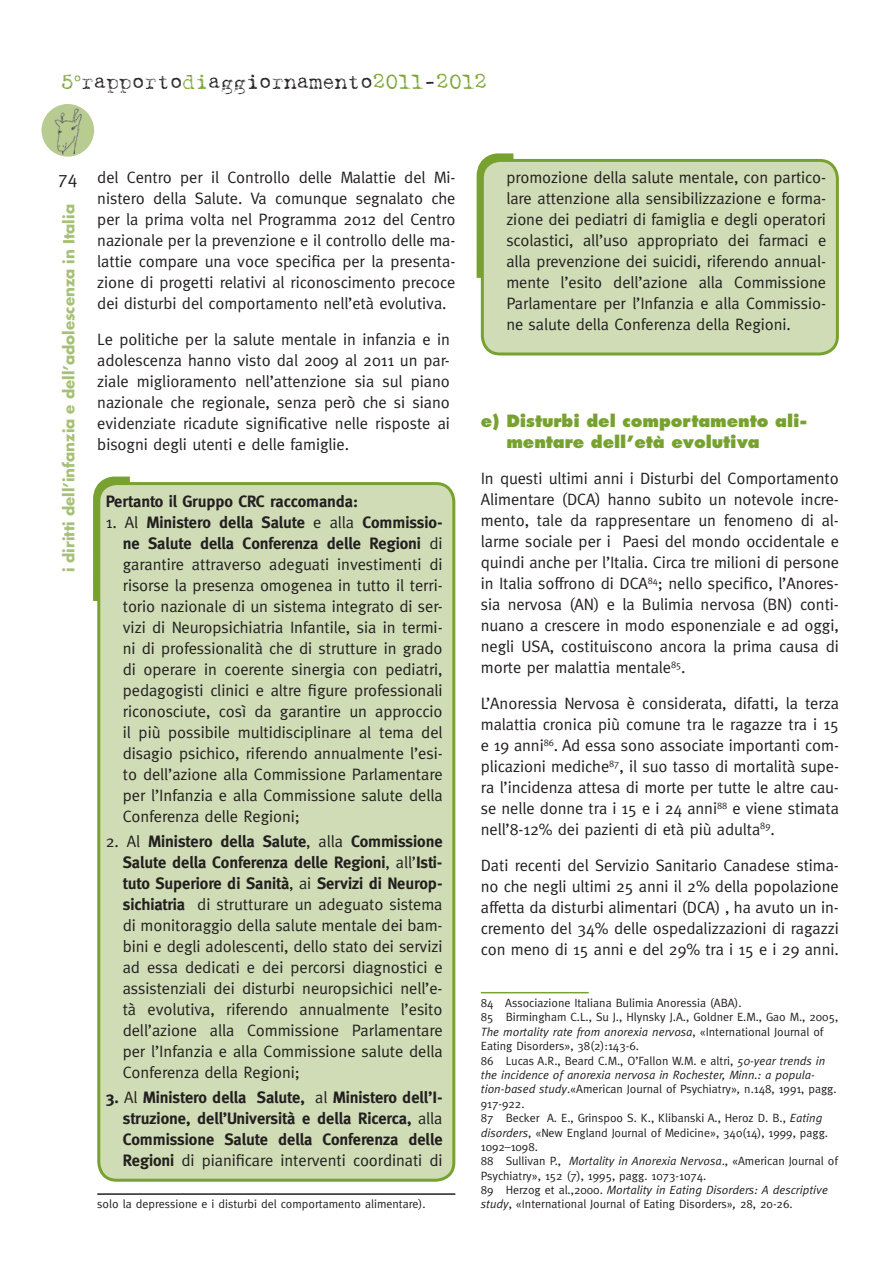
<style>
.page{position:relative;width:893px;height:1263px;background:#fff}
.page>*{position:absolute;margin:0;border:0;box-sizing:border-box;transform-origin:0 0}
.t1{font:21px "Harting";color:#231f20}
.t2{font:18px "Meta";color:#231f20}
.t3{font:16.5px/21px "Meta";letter-spacing:-.005em;color:#231f20;text-align:justify}
.t4{font:700 16.5px/21px "Meta";letter-spacing:-.005em;color:#231f20;text-align:justify}
.t5{font:800 16.5px/21px "Futura";letter-spacing:-.005em;color:#78a22f}
.t6{font:700 15px "Futura Std";color:#a7c078}
.t7{font:12px/14.4px "Meta";color:#231f20}
.s1{color:#78a22f}
.s2{font-weight:700}
.s3{font-weight:400}
.s4{font-style:italic}
</style>
<div class="page">
<div style="left:42px;top:105px;width:51px;height:51px;background:#b8cc92;border-radius:50%"></div>
<img style="left:47px;top:106px;width:40px;height:49px">
<div style="left:42px;top:104px;width:52px;height:53px;border:1px solid #b8cc92;border-radius:50%"></div>
<svg style="left:93px;top:476px;width:37px;height:125px"></svg>
<svg style="left:476px;top:153px;width:48px;height:135px"></svg>
<div style="left:99px;top:484px;width:355px;height:696px;background:#cfdcb5;border-radius:18px"></div>
<div style="left:97px;top:482px;width:358px;height:700px;border:3px solid #78a22f;border-radius:18px"></div>
<div style="left:482px;top:160px;width:355px;height:194px;background:#cfdcb5;border-radius:18px"></div>
<div style="left:481px;top:159px;width:358px;height:197px;border:3px solid #78a22f;border-radius:18px"></div>
<hr style="left:97px;top:1193px;width:358px;height:2px;background:#231f20">
<hr style="left:481px;top:992px;width:108px;height:1px;background:#78a22f">
<p class="t1" style="left:61px;top:75px;width:427px"><span class="s1">5</span><sup>o</sup>rapporto<span class="s1">di</span>aggiornamento<span class="s1">2011</span>-<span class="s1">2012</span></p>
<p class="t2" style="left:58px;top:171px;width:21px">74</p>
<p class="t6" style="left:61px;top:572px;width:370px;rotate:-90deg">i diritti dell’infanzia e dell’adolescenza in Italia</p>
<p class="t3" style="left:97px;top:168px;width:360px">del Centro per il Controllo delle Malattie del Mi&shy;nistero della Salute. Va comunque segnalato che per la prima volta nel Programma 2012 del Centro nazionale per la prevenzione e il controllo delle ma&shy;lattie compare una voce specifica per la presenta&shy;zione di progetti relativi al riconoscimento precoce dei disturbi del comportamento nell’età evolutiva.</p>
<p class="t3" style="left:97px;top:330px;width:354px">Le politiche per la salute mentale in infanzia e in adolescenza hanno visto dal 2009 al 2011 un par&shy;ziale miglioramento nell’attenzione sia sul piano nazionale che regionale, senza però che si siano evidenziate ricadute significative nelle risposte ai bisogni degli utenti e delle famiglie.</p>
<p class="t4" style="left:106px;top:492px;width:254px">Pertanto il Gruppo CRC raccomanda:</p>
<p class="t3" style="left:123px;top:513px;width:321px;text-indent:-17px">1. Al <span class="s2">Ministero della Salute</span> e alla <span class="s2">Commissio&shy;ne Salute della Conferenza delle Regioni</span> di garantire attraverso adeguati investimenti di risorse la presenza omogenea in tutto il terri&shy;torio nazionale di un sistema integrato di ser&shy;vizi di Neuropsichiatria Infantile, sia in termi&shy;ni di professionalità che di strutture in grado di operare in coerente sinergia con pediatri, pedagogisti clinici e altre figure professionali riconosciute, così da garantire un approccio il più possibile multidisciplinare al tema del disagio psichico, riferendo annualmente l’esi&shy;to dell’azione alla Commissione Parlamentare per l’Infanzia e alla Commissione salute della Conferenza delle Regioni;</p>
<p class="t3" style="left:123px;top:832px;width:321px;text-indent:-17px">2. Al <span class="s2">Ministero della Salute</span>, alla <span class="s2">Commissione Salute della Conferenza delle Regioni</span>, all’<span class="s2">Isti&shy;tuto Superiore di Sanità</span>, ai <span class="s2">Servizi di Neurop&shy;sichiatria</span> di strutturare un adeguato sistema di monitoraggio della salute mentale dei bam&shy;bini e degli adolescenti, dello stato dei servizi ad essa dedicati e dei percorsi diagnostici e assistenziali dei disturbi neuropsichici nell’e&shy;tà evolutiva, riferendo annualmente l’esito dell’azione alla Commissione Parlamentare per l’Infanzia e alla Commissione salute della Conferenza della Regioni;</p>
<p class="t4" style="left:123px;top:1088px;width:321px;text-indent:-17px">3. <span class="s3">Al</span> Ministero della Salute, <span class="s3">al</span> Ministero dell’I&shy;struzione, dell’Università e della Ricerca, <span class="s3">alla </span>Commissione Salute della Conferenza delle Regioni <span class="s3">di pianificare interventi coordinati di</span></p>
<p class="t7" style="left:97px;top:1198px;width:330px">solo la depressione e i disturbi del comportamento alimentare).</p>
<p class="t3" style="left:506px;top:168px;width:321px">promozione della salute mentale, con partico&shy;lare attenzione alla sensibilizzazione e forma&shy;zione dei pediatri di famiglia e degli operatori scolastici, all’uso appropriato dei farmaci e alla prevenzione dei suicidi, riferendo annual&shy;mente l’esito dell’azione alla Commissione Parlamentare per l’Infanzia e alla Commissio&shy;ne salute della Conferenza della Regioni.</p>
<p class="t5" style="left:506px;top:412px;width:303px;text-indent:-25px">e) Disturbi del comportamento ali&shy;mentare dell’età evolutiva</p>
<p class="t3" style="left:481px;top:469px;width:360px">In questi ultimi anni i Disturbi del Comportamento Alimentare (DCA) hanno subito un notevole incre&shy;mento, tale da rappresentare un fenomeno di al&shy;larme sociale per i Paesi del mondo occidentale e quindi anche per l’Italia. Circa tre milioni di persone in Italia soffrono di DCA<sup>84</sup>; nello specifico, l’Anores&shy;sia nervosa (AN) e la Bulimia nervosa (BN) conti&shy;nuano a crescere in modo esponenziale e ad oggi, negli USA, costituiscono ancora la prima causa di morte per malattia mentale<sup>85</sup>.</p>
<p class="t3" style="left:481px;top:694px;width:360px">L’Anoressia Nervosa è considerata, difatti, la terza malattia cronica più comune tra le ragazze tra i 15 e 19 anni<sup>86</sup>. Ad essa sono associate importanti com&shy;plicazioni mediche<sup>87</sup>, il suo tasso di mortalità supe&shy;ra l’incidenza attesa di morte per tutte le altre cau&shy;se nelle donne tra i 15 e i 24 anni<sup>88</sup> e viene stimata nell’8-12% dei pazienti di età più adulta<sup>89</sup>.</p>
<p class="t3" style="left:481px;top:856px;width:360px">Dati recenti del Servizio Sanitario Canadese stima&shy;no che negli ultimi 25 anni il 2% della popolazione affetta da disturbi alimentari (DCA) , ha avuto un in&shy;cremento del 34% delle ospedalizzazioni di ragazzi con meno di 15 anni e del 29% tra i 15 e i 29 anni.</p>
<p class="t7" style="left:481px;top:997px;width:359px">84 Associazione Italiana Bulimia Anoressia (ABA).<br>85 Birmingham C.L., Su J., Hlynsky J.A., Goldner E.M., Gao M., 2005, <span class="s4">The mortality rate from anorexia nervosa</span>, «International Journal of Eating Disorders», 38(2):143-6.<br>86 Lucas A.R., Beard C.M., O’Fallon W.M. e altri, <span class="s4">50-year trends in the incidence of anorexia nervosa in Rochester, Minn.: a popula&shy;tion-based study</span>.«American Journal of Psychiatry»<span class="s4">,</span> n.148, 1991, pagg.<br>917-922.<br>87 Becker A. E., Grinspoo S. K., Klibanski A., Heroz D. B., <span class="s4">Eating disorders</span>, «New England Journal of Medicine», 340(14), 1999, pagg.<br>1092–1098.<br>88 Sullivan P., <span class="s4">Mortality in Anorexia Nervosa</span>., «American Journal of Psychiatry», 152 (7), 1995, pagg. 1073-1074.<br>89 Herzog et al.,2000. <span class="s4">Mortality in Eating Disorders: A descriptive study</span>, «International Journal of Eating Disorders»<span class="s4">,</span> 28, 20-26.</p>
</div>
